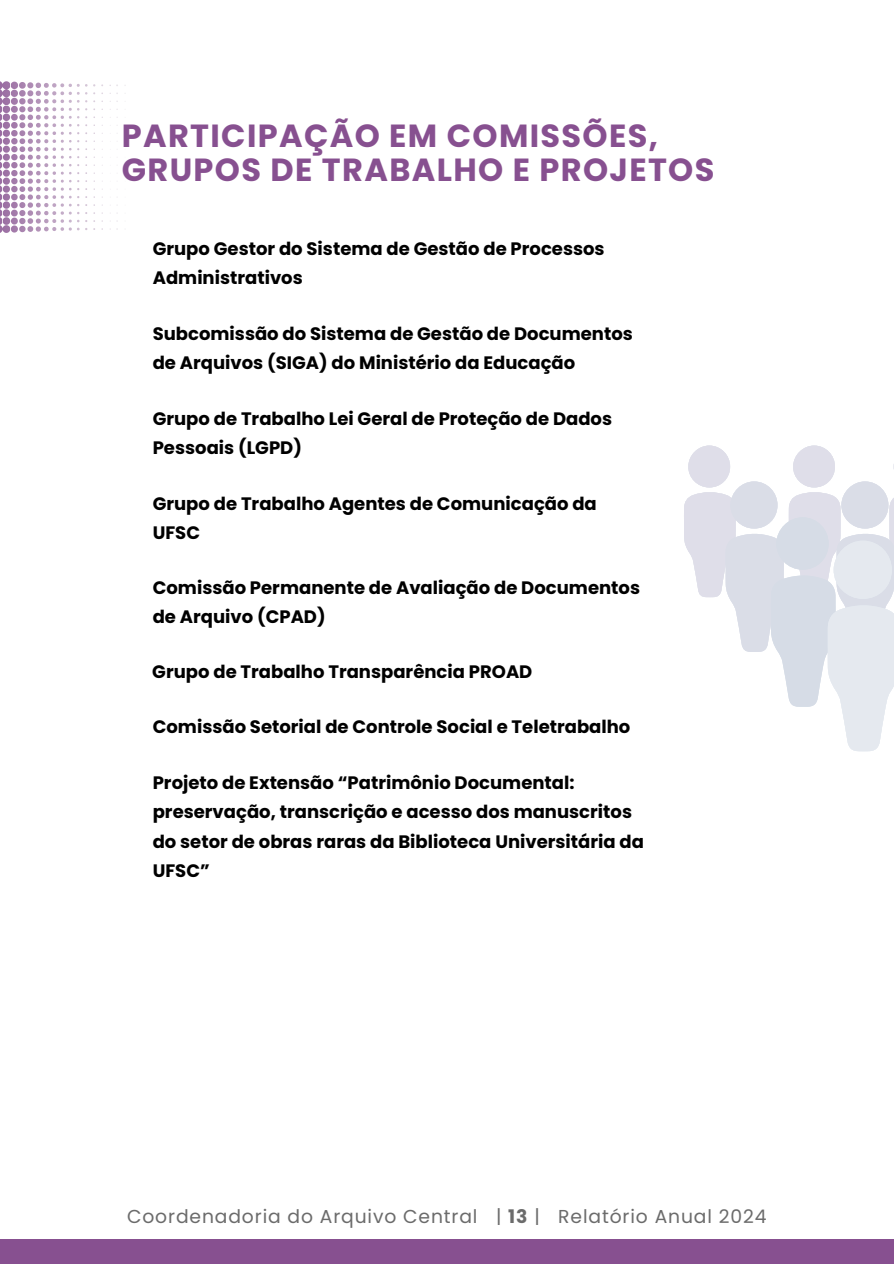
<style>
.page{position:relative;width:894px;height:1264px;background:#fff}
.page>*{position:absolute;margin:0;border:0;box-sizing:border-box;transform-origin:0 0}
.t1{font:700 31.95px/33.8px "Poppins";letter-spacing:.04em;color:#875090}
.t2{font:18.75px "Poppins";letter-spacing:.045em;color:#6b6b6b}
.t3{font:700 18px/29.2px "Poppins";color:#000}
.s1{font-weight:700}
</style>
<div class="page">
<svg style="left:684px;top:445px;width:210px;height:306px"></svg>
<div style="left:833px;top:540px;width:58px;height:59px;background:#e5e9ef;border-radius:50%"></div>
<div style="left:0;top:1238px;width:893px;height:25px;background:#875090"></div>
<svg style="left:0;top:81px;width:126px;height:152px"></svg>
<h2 class="t1" style="left:122px;top:119px;width:594px">PARTICIPAÇÃO EM COMISSÕES,<br>GRUPOS DE TRABALHO E PROJETOS</h2>
<h2 class="t3" style="left:153px;top:234px;width:453px">Grupo Gestor do Sistema de Gestão de Processos<br>Administrativos</h2>
<h2 class="t3" style="left:153px;top:319px;width:481px">Subcomissão do Sistema de Gestão de Documentos de Arquivos (SIGA) do Ministério da Educação</h2>
<p class="t3" style="left:153px;top:404px;width:461px">Grupo de Trabalho Lei Geral de Proteção de Dados<br>Pessoais (LGPD)</p>
<h1 class="t3" style="left:153px;top:489px;width:445px">Grupo de Trabalho Agentes de Comunicação da<br>UFSC</h1>
<h2 class="t3" style="left:153px;top:573px;width:488px">Comissão Permanente de Avaliação de Documentos de Arquivo (CPAD)</h2>
<h2 class="t3" style="left:152px;top:657px;width:381px">Grupo de Trabalho Transparência PROAD</h2>
<p class="t3" style="left:153px;top:711px;width:479px">Comissão Setorial de Controle Social e Teletrabalho</p>
<h2 class="t3" style="left:153px;top:768px;width:492px">Projeto de Extensão “Patrimônio Documental: preservação, transcrição e acesso dos manuscritos do setor de obras raras da Biblioteca Universitária da UFSC”</h2>
<h2 class="t2" style="left:127px;top:1203px;width:640px">Coordenadoria do Arquivo Central | <span class="s1">13</span> | Relatório Anual 2024</h2>
</div>
